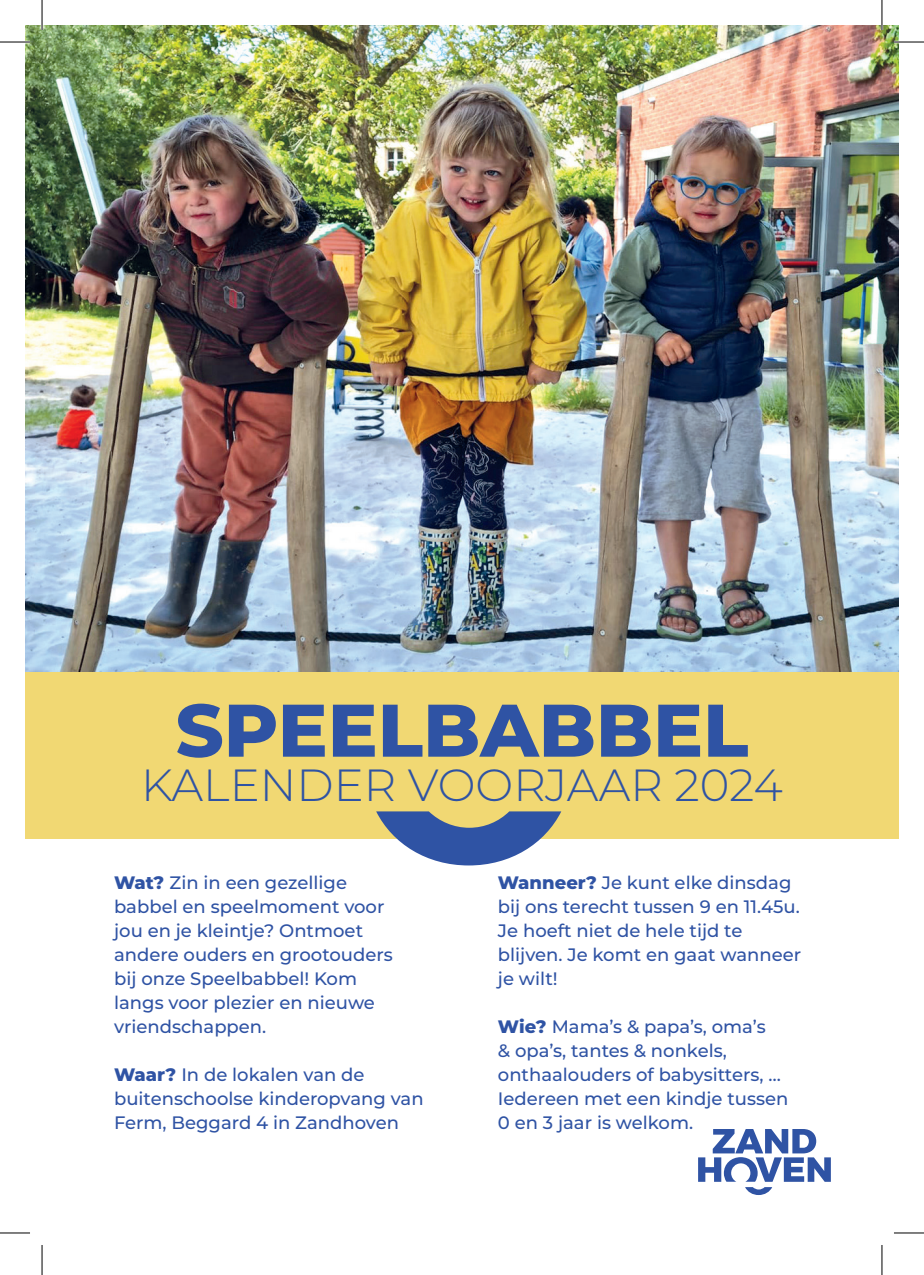
<style>
.page{position:relative;width:924px;height:1275px;background:#fff}
.page>*{position:absolute;margin:0;border:0;box-sizing:border-box;transform-origin:0 0}
.t1{font:800 74.2px "Montserrat";color:#2f53a4}
.t2{font:300 45px "Montserrat";color:#2f53a4}
.t3{font:500 18px/24px "Montserrat";color:#2f53a4}
.s1{font-weight:800}
</style>
<div class="page">
<div style="left:25px;top:658px;width:873px;height:180px;background:#f1d873"></div>
<img style="left:25px;top:25px;width:873px;height:646px">
<svg style="left:376px;top:811px;width:185px;height:54px"></svg>
<svg style="left:745px;top:1187px;width:26px;height:8px"></svg>
<svg style="left:698px;top:1129px;width:132px;height:52px"></svg>
<hr style="left:0;top:41px;width:30px;height:2px;background:#fff">
<hr style="left:893px;top:41px;width:30px;height:2px;background:#fff">
<hr style="left:41px;top:0;width:2px;height:30px;background:#fff">
<hr style="left:880px;top:0;width:2px;height:30px;background:#fff">
<hr style="left:0;top:42px;width:30px;height:1px;background:#000">
<hr style="left:893px;top:42px;width:30px;height:1px;background:#000">
<hr style="left:0;top:1232px;width:30px;height:1px;background:#000">
<hr style="left:893px;top:1232px;width:30px;height:1px;background:#000">
<hr style="left:42px;top:0;width:1px;height:30px;background:#000">
<hr style="left:42px;top:1245px;width:1px;height:30px;background:#000">
<hr style="left:881px;top:0;width:1px;height:30px;background:#000">
<hr style="left:881px;top:1245px;width:1px;height:30px;background:#000">
<p class="t1" style="left:175px;top:676px;width:574px">SPEELBABBEL</p>
<p class="t2" style="left:141px;top:754px;width:643px">KALENDER VOORJAAR 2024</p>
<p class="t3" style="left:114px;top:870px;width:280px"><span class="s1">Wat?</span> Zin in een gezellige babbel en speelmoment voor jou en je kleintje? Ontmoet andere ouders en grootouders bij onze Speelbabbel! Kom langs voor plezier en nieuwe vriendschappen.</p>
<p class="t3" style="left:114px;top:1062px;width:311px"><span class="s1">Waar?</span> In de lokalen van de buitenschoolse kinderopvang van<br>Ferm, Beggard 4 in Zandhoven</p>
<p class="t3" style="left:497px;top:870px;width:304px"><span class="s1">Wanneer?</span> Je kunt elke dinsdag bij ons terecht tussen 9 en 11.45u.<br>Je hoeft niet de hele tijd te blijven. Je komt en gaat wanneer je wilt!</p>
<p class="t3" style="left:497px;top:1014px;width:292px"><span class="s1">Wie?</span> Mama’s &amp; papa’s, oma’s<br>&amp; opa’s, tantes &amp; nonkels, onthaalouders of babysitters, …<br>Iedereen met een kindje tussen<br>0 en 3 jaar is welkom.</p>
</div>
